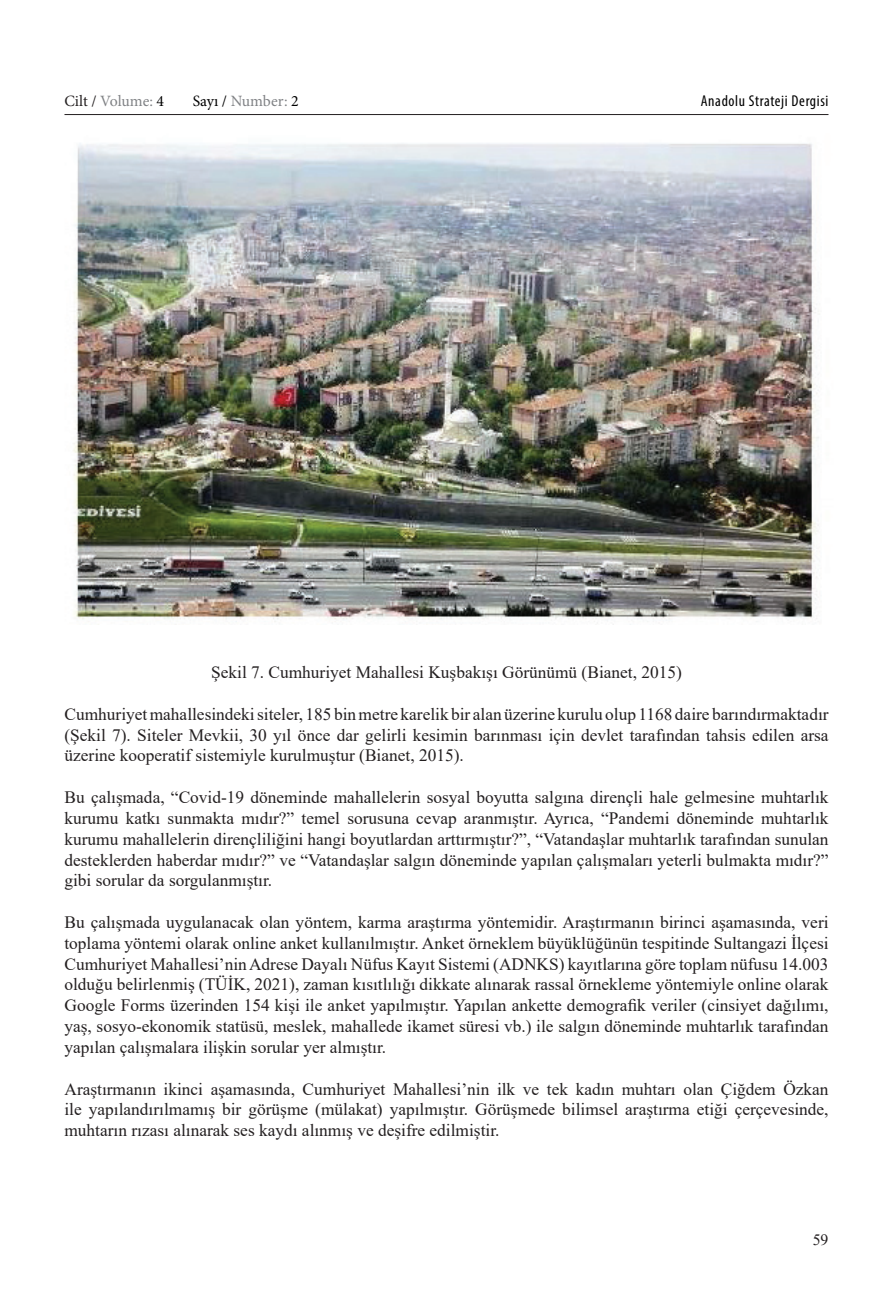
<style>
.page{position:relative;width:893px;height:1290px;background:#fff}
.page>*{position:absolute;margin:0;border:0;box-sizing:border-box;transform-origin:0 0}
.t1{font:17.32px/20.8px "Times New Roman";color:#231f20;text-align:justify}
.t2{font:15.75px "Minion Pro";color:#808285}
.t3{font:condensed 15.75px "Myriad Pro";letter-spacing:.04em;color:#000}
.t4{font:15.75px "Times New Roman";color:#231f20}
.s1{color:#231f20}
.s2{color:#000}
</style>
<div class="page">
<img style="left:73px;top:143px;width:747px;height:479px">
<hr style="left:64px;top:114px;width:764px;height:1px;background:#231f20">
<p class="t2" style="left:64px;top:90px;width:101px"><span class="s1">Cilt /</span> Volume: <span class="s2">4</span></p>
<p class="t2" style="left:193px;top:90px;width:107px"><span class="s2">Sayı /</span> Number: <span class="s2">2</span></p>
<p class="t3" style="left:701px;top:91px;width:129px">Anadolu Strateji Dergisi</p>
<p class="t1" style="left:211px;top:661px;width:472px">Şekil 7. Cumhuriyet Mahallesi Kuşbakışı Görünümü (Bianet, 2015)</p>
<p class="t1" style="left:64px;top:703px;width:766px">Cumhuriyet mahallesindeki siteler, 185 bin metre karelik bir alan üzerine kurulu olup 1168 daire barındırmaktadır (Şekil 7). Siteler Mevkii, 30 yıl önce dar gelirli kesimin barınması için devlet tarafından tahsis edilen arsa üzerine kooperatif sistemiyle kurulmuştur (Bianet, 2015).</p>
<p class="t1" style="left:64px;top:786px;width:766px">Bu çalışmada, “Covid-19 döneminde mahallelerin sosyal boyutta salgına dirençli hale gelmesine muhtarlık kurumu katkı sunmakta mıdır?” temel sorusuna cevap aranmıştır. Ayrıca, “Pandemi döneminde muhtarlık kurumu mahallelerin dirençliliğini hangi boyutlardan arttırmıştır?”, “Vatandaşlar muhtarlık tarafından sunulan desteklerden haberdar mıdır?” ve “Vatandaşlar salgın döneminde yapılan çalışmaları yeterli bulmakta mıdır?” gibi sorular da sorgulanmıştır.</p>
<p class="t1" style="left:64px;top:911px;width:766px">Bu çalışmada uygulanacak olan yöntem, karma araştırma yöntemidir. Araştırmanın birinci aşamasında, veri toplama yöntemi olarak online anket kullanılmıştır. Anket örneklem büyüklüğünün tespitinde Sultangazi İlçesi Cumhuriyet Mahallesi’nin Adrese Dayalı Nüfus Kayıt Sistemi (ADNKS) kayıtlarına göre toplam nüfusu 14.003 olduğu belirlenmiş (TÜİK, 2021), zaman kısıtlılığı dikkate alınarak rassal örnekleme yöntemiyle online olarak Google Forms üzerinden 154 kişi ile anket yapılmıştır. Yapılan ankette demografik veriler (cinsiyet dağılımı, yaş, sosyo-ekonomik statüsü, meslek, mahallede ikamet süresi vb.) ile salgın döneminde muhtarlık tarafından yapılan çalışmalara ilişkin sorular yer almıştır.</p>
<p class="t1" style="left:64px;top:1078px;width:766px">Araştırmanın ikinci aşamasında, Cumhuriyet Mahallesi’nin ilk ve tek kadın muhtarı olan Çiğdem Özkan ile yapılandırılmamış bir görüşme (mülakat) yapılmıştır. Görüşmede bilimsel araştırma etiği çerçevesinde, muhtarın rızası alınarak ses kaydı alınmış ve deşifre edilmiştir.</p>
<p class="t4" style="left:813px;top:1229px;width:17px">59</p>
</div>
